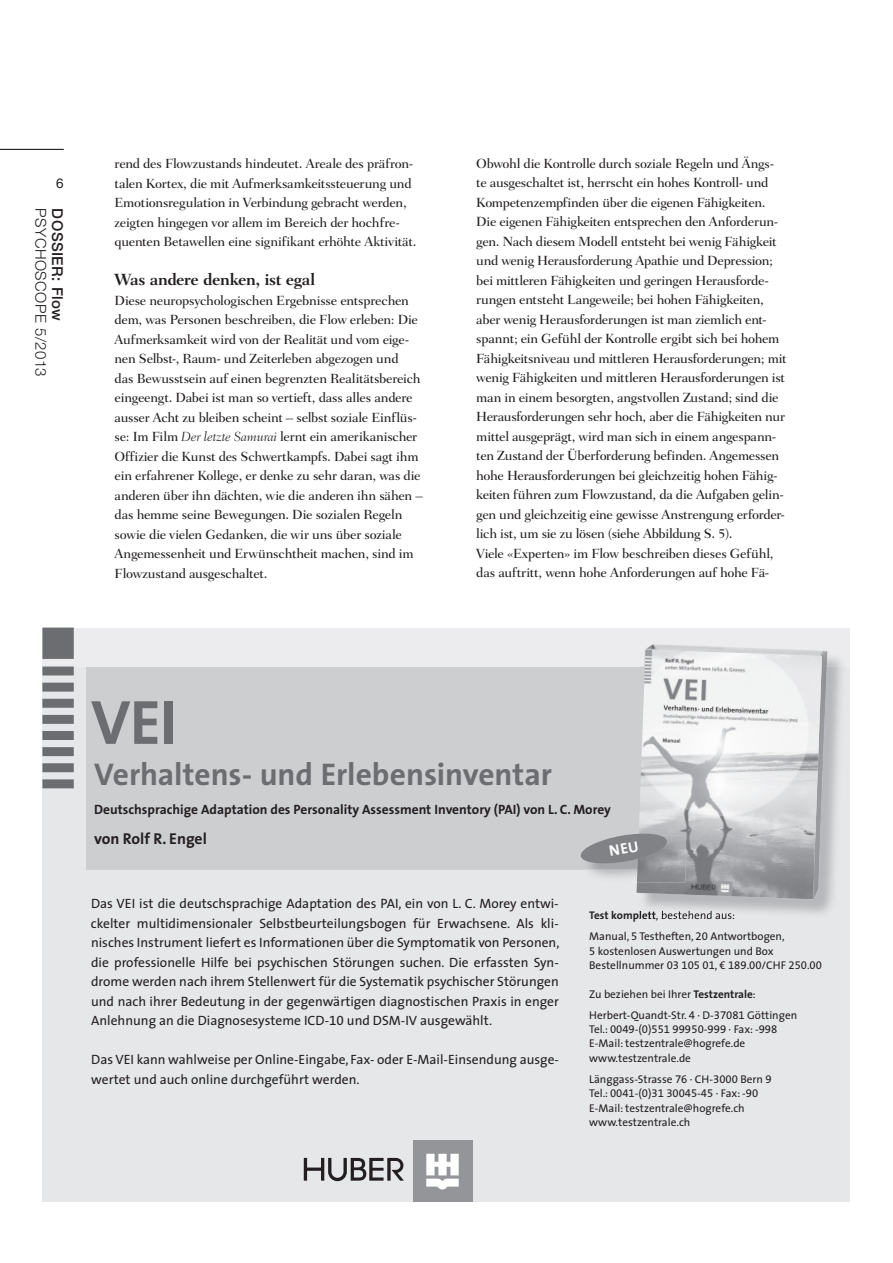
<style>
.page{position:relative;width:893px;height:1263px;background:#fff}
.page>*{position:absolute;margin:0;border:0;box-sizing:border-box;transform-origin:0 0}
.t1{font:700 63px "The Sans";color:#6c6d70}
.t2{font:700 31.5px "The Sans";color:#6c6d70}
.t3{font:700 16.5px "Fairfield LH";letter-spacing:-.025em;color:#231f20}
.t4{font:700 15.75px "The Sans";color:#231f20}
.t5{font:300 15px "Helvetica Neue";letter-spacing:.03em;color:#231f20}
.t6{font:500 15px "Helvetica Neue";letter-spacing:.03em;color:#231f20}
.t7{font:500 13.5px/19.5px "Fairfield LH";letter-spacing:-.025em;color:#231f20}
.t8{font:13.5px/19.5px "The Sans";color:#231f20;text-align:justify}
.t9{font:700 13.5px "The Sans";color:#231f20}
.t10{font:13.5px "Helvetica Neue";color:#231f20}
.t11{font:11.25px/14.2px "The Sans";color:#231f20}
.t12{font:11.25px "The Sans Expert";color:#231f20}
.s1{font-weight:300;font-style:italic}
.s2{font-family:"The Sans Expert"}
.s3{font-weight:700;font-size:11.1px}
.s4{font-size:11.1px}
.s5{font-weight:700}
.s6{font-family:"The Sans"}
</style>
<div class="page">
<hr style="left:0;top:149px;width:64px;height:1px;background:#231f20">
<div style="left:42px;top:627px;width:808px;height:574px;background:#ececee"></div>
<div style="left:42px;top:667px;width:808px;height:535px;background:#e6e7e9"></div>
<div style="left:86px;top:667px;width:713px;height:202px;background:#cdced0"></div>
<svg style="left:42px;top:627px;width:32px;height:161px"></svg>
<img style="left:822px;top:650px;width:20px;height:17px">
<img style="left:640px;top:667px;width:201px;height:249px">
<svg style="left:639px;top:911px;width:17px;height:7px"></svg>
<svg style="left:658px;top:911px;width:76px;height:7px"></svg>
<img style="left:645px;top:644px;width:147px;height:6px">
<img style="left:636px;top:650px;width:186px;height:249px">
<img style="left:637px;top:835px;width:48px;height:47px">
<div style="left:413px;top:1140px;width:59px;height:62px;background:#939598"></div>
<svg style="left:304px;top:1158px;width:100px;height:23px"></svg>
<svg style="left:426px;top:1154px;width:33px;height:35px"></svg>
<svg style="left:580px;top:831px;width:88px;height:34px"></svg>
<p class="t10" style="left:56px;top:175px;width:9px">6</p>
<p class="t5" style="left:50px;top:208px;width:170px;rotate:90deg">PSYCHOSCOPE 5/2013</p>
<p class="t6" style="left:66px;top:208px;width:114px;rotate:90deg">DOSSIER: Flow</p>
<p class="t7" style="left:115px;top:154px;width:303px">rend des Flowzustands hindeutet. Areale des präfron&shy;talen Kortex, die mit Aufmerksamkeitssteuerung und Emotionsregulation in Verbindung gebracht werden, zeigten hingegen vor allem im Bereich der hochfre&shy;quenten Betawellen eine signifikant erhöhte Aktivität.</p>
<p class="t3" style="left:115px;top:270px;width:202px">Was andere denken, ist egal</p>
<p class="t7" style="left:115px;top:290px;width:310px">Diese neuropsychologischen Ergebnisse entsprechen dem, was Personen beschreiben, die Flow erleben: Die Aufmerksamkeit wird von der Realität und vom eige&shy;nen Selbst-, Raum- und Zeiterleben abgezogen und<br>das Bewusstsein auf einen begrenzten Realitätsbereich eingeengt. Dabei ist man so vertieft, dass alles andere ausser Acht zu bleiben scheint – selbst soziale Einflüs&shy;se: Im Film <span class="s1">Der letzte Samurai</span> lernt ein amerikanischer Offizier die Kunst des Schwertkampfs. Dabei sagt ihm ein erfahrener Kollege, er denke zu sehr daran, was die anderen über ihn dächten, wie die anderen ihn sähen – das hemme seine Bewegungen. Die sozialen Regeln sowie die vielen Gedanken, die wir uns über soziale Angemessenheit und Erwünschtheit machen, sind im Flowzustand ausgeschaltet.</p>
<p class="t7" style="left:476px;top:154px;width:312px">Obwohl die Kontrolle durch soziale Regeln und Ängs&shy;te ausgeschaltet ist, herrscht ein hohes Kontroll- und Kompetenzempfinden über die eigenen Fähigkeiten.<br>Die eigenen Fähigkeiten entsprechen den Anforderun&shy;gen. Nach diesem Modell entsteht bei wenig Fähigkeit und wenig Herausforderung Apathie und Depression; bei mittleren Fähigkeiten und geringen Herausforde&shy;rungen entsteht Langeweile; bei hohen Fähigkeiten, aber wenig Herausforderungen ist man ziemlich ent&shy;spannt; ein Gefühl der Kontrolle ergibt sich bei hohem Fähigkeitsniveau und mittleren Herausforderungen; mit wenig Fähigkeiten und mittleren Herausforderungen ist man in einem besorgten, angstvollen Zustand; sind die Herausforderungen sehr hoch, aber die Fähigkeiten nur mittel ausgeprägt, wird man sich in einem angespann&shy;ten Zustand der Überforderung befinden. Angemessen hohe Herausforderungen bei gleichzeitig hohen Fähig&shy;keiten führen zum Flowzustand, da die Aufgaben gelin&shy;gen und gleichzeitig eine gewisse Anstrengung erforder&shy;lich ist, um sie zu lösen (siehe Abbildung S. 5).<br>Viele «Experten» im Flow beschreiben dieses Gefühl, das auftritt, wenn hohe Anforderungen auf hohe Fä-</p>
<h1 class="t1" style="left:91px;top:682px;width:88px">VEI</h1>
<h2 class="t2" style="left:94px;top:754px;width:459px">Verhaltens- und Erlebensinventar</h2>
<p class="t9" style="left:94px;top:801px;width:518px">Deutschsprachige Adaptation des Personality Assessment Inventory (PAI) von L. C. Morey</p>
<p class="t4" style="left:94px;top:828px;width:114px">von Rolf R. Engel</p>
<p class="t8" style="left:91px;top:894px;width:470px">Das VEI ist die deutschsprachige Adaptation des PAI, ein von L. C. Morey entwi&shy;ckelter multidimensionaler Selbstbeurteilungsbogen für Erwachsene. Als kli&shy;nisches Instrument liefert es Informationen über die Symptomatik von Personen, die professionelle Hilfe bei psychischen Störungen suchen. Die erfassten Syn&shy;drome werden nach ihrem Stellenwert für die Systematik psychischer Störungen und nach ihrer Bedeutung in der gegenwärtigen diagnostischen Praxis in enger Anlehnung an die Diagnosesysteme ICD-<span class="s2">10</span> und DSM-IV ausgewählt.</p>
<p class="t8" style="left:91px;top:1050px;width:469px">Das VEI kann wahlweise per Online-Eingabe, Fax- oder E-Mail-Einsendung ausge&shy;wertet und auch online durchgeführt werden.</p>
<p class="t11" style="left:589px;top:905px;width:197px;line-height:21.3px"><span class="s3">Test komplett</span><span class="s4">,</span> bestehend aus:<br>Manual, <span class="s2">5</span> Testheften, <span class="s2">20</span> Antwortbogen,</p>
<p class="t11" style="left:589px;top:944px;width:234px"><span class="s2">5</span> kostenlosen Auswertungen und Box<br>Bestellnummer <span class="s2">03 105 01</span>, € <span class="s2">189.00</span>/CHF <span class="s2">250.00</span></p>
<p class="t11" style="left:589px;top:983px;width:209px;line-height:21.3px">Zu beziehen bei Ihrer <span class="s5">Testzentrale</span>:<br>Herbert-Quandt-Str. <span class="s2">4</span> · D-<span class="s2">37081</span> Göttingen</p>
<p class="t12" style="left:589px;top:1022px;width:190px"><span class="s6">Tel.:</span> 0049<span class="s6">-(</span>0<span class="s6">)</span>551 99950<span class="s6">-</span>999 <span class="s6">· Fax: -</span>998</p>
<p class="t11" style="left:589px;top:1036px;width:158px">E-Mail: testzentrale@hogrefe.de www.testzentrale.de</p>
<p class="t11" style="left:589px;top:1072px;width:184px">Länggass-Strasse <span class="s2">76</span> · CH-<span class="s2">3000</span> Bern <span class="s2">9</span></p>
<p class="t12" style="left:589px;top:1086px;width:171px"><span class="s6">Tel.:</span> 0041<span class="s6">-(</span>0<span class="s6">)</span>31 30045<span class="s6">-</span>45 <span class="s6">· Fax: -</span>90</p>
<p class="t11" style="left:589px;top:1101px;width:157px">E-Mail: testzentrale@hogrefe.ch www.testzentrale.ch</p>
</div>
